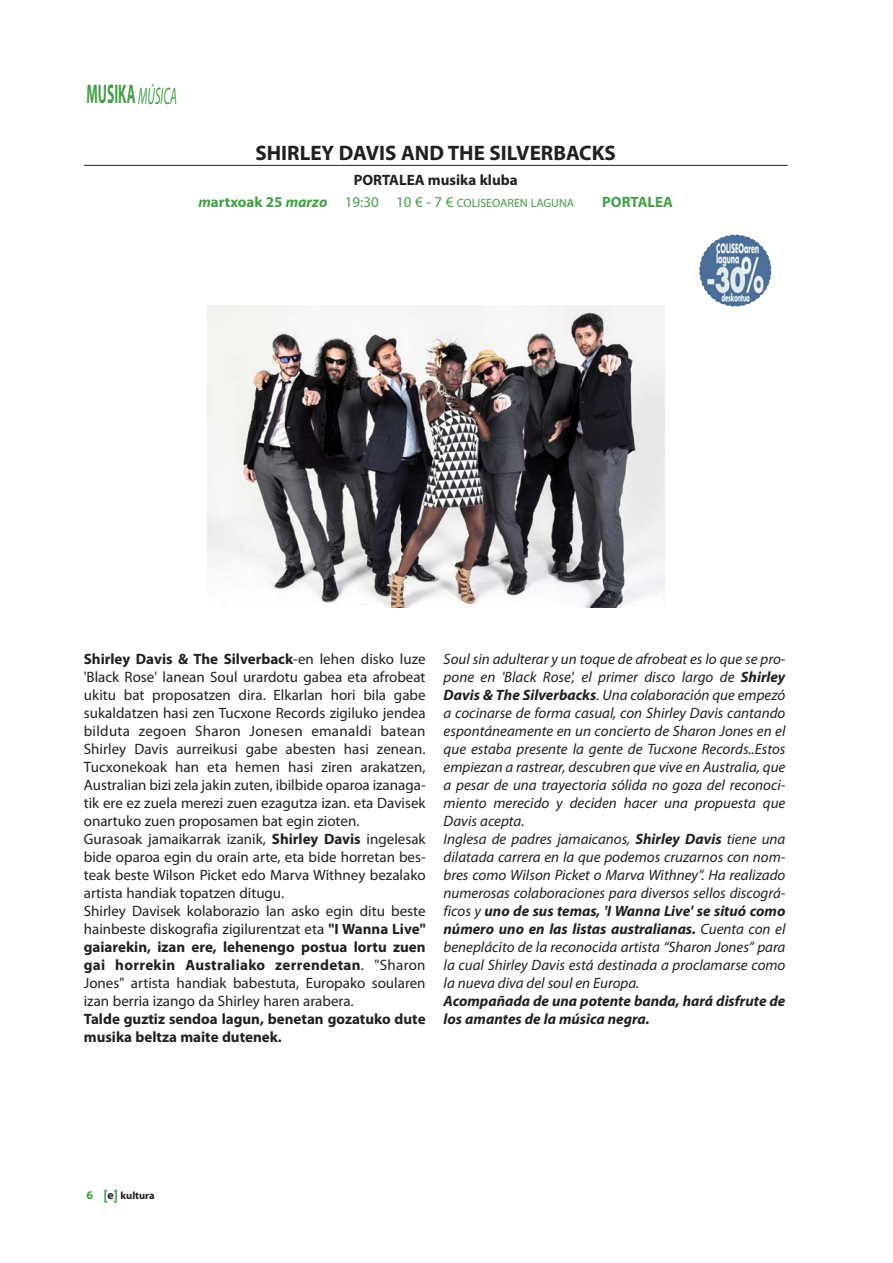
<style>
.page{position:relative;width:893px;height:1263px;background:#fff}
.page>*{position:absolute;margin:0;border:0;box-sizing:border-box;transform-origin:0 0}
.t1{font:700 27px "Myriad Pro";color:#459f46;scale:.5 1}
.t2{font:700 21px "Myriad Pro";color:#231f20}
.t3{font:15px/18px "Myriad Pro";color:#231f20}
.t4{font:italic 15px/18px "Myriad Pro";color:#231f20}
.t5{font:700 15px/18px "Myriad Pro";color:#231f20}
.t6{font:italic 700 15px/18px "Myriad Pro";color:#231f20}
.t7{font:700 15px "Myriad Pro";color:#459f46}
.t8{font:12px "Myriad Pro";color:#459f46}
.t9{font:700 10.5px "Myriad Pro";color:#231f20}
.s1{font-weight:400;font-style:italic;font-size:24px}
.s2{font-weight:700;font-style:italic;font-size:15px}
.s3{font-weight:700;font-size:15px}
.s4{font-size:15px}
.s5{font-weight:700}
.s6{font-size:12px;color:#459f46}
.s7{font-size:12px}
</style>
<div class="page">
<div style="left:104px;top:1190px;width:4px;height:12px;border:2px solid #459f46"></div>
<div style="left:113px;top:1190px;width:4px;height:12px;border:2px solid #459f46"></div>
<img style="left:207px;top:305px;width:457px;height:303px">
<hr style="left:84px;top:165px;width:704px;height:1px;background:#231f20">
<img style="left:699px;top:234px;width:72px;height:72px">
<h1 class="t1" style="left:87px;top:84px;width:182px">MUSIKA <span class="s1">MÚSICA</span></h1>
<h2 class="t2" style="left:255px;top:145px;width:362px">SHIRLEY DAVIS AND THE SILVERBACKS</h2>
<p class="t5" style="left:354px;top:172px;width:165px">PORTALEA musika kluba</p>
<p class="t8" style="left:198px;top:198px;width:377px"><span class="s2">m</span><span class="s3">artxoak 25</span> <span class="s2">marzo</span> <span class="s4">19:30 10 € - 7 €</span> COLISEOAREN LAGUNA</p>
<p class="t7" style="left:602px;top:196px;width:72px">PORTALEA</p>
<p class="t3" style="left:84px;top:651px;width:343px"><span class="s5">Shirley Davis &amp; The Silverback</span>-en lehen disko luze 'Black Rose' lanean Soul urardotu gabea eta afrobeat ukitu bat proposatzen dira. Elkarlan hori bila gabe sukaldatzen hasi zen Tucxone Records zigiluko jendea bilduta zegoen Sharon Jonesen emanaldi batean Shirley Davis aurreikusi gabe abesten hasi zenean.<br>Tucxonekoak han eta hemen hasi ziren arakatzen, Australian bizi zela jakin zuten, ibilbide oparoa izanaga&shy;tik ere ez zuela merezi zuen ezagutza izan. eta Davisek onartuko zuen proposamen bat egin zioten.<br>Gurasoak jamaikarrak izanik, <span class="s5">Shirley Davis</span> ingelesak bide oparoa egin du orain arte, eta bide horretan bes&shy;teak beste Wilson Picket edo Marva Withney bezalako artista handiak topatzen ditugu.<br>Shirley Davisek kolaborazio lan asko egin ditu beste hainbeste diskografia zigilurentzat eta <span class="s5">"I Wanna Live" gaiarekin, izan ere, lehenengo postua lortu zuen gai horrekin Australiako zerrendetan</span>. "Sharon Jones" artista handiak babestuta, Europako soularen izan berria izango da Shirley haren arabera.</p>
<p class="t5" style="left:84px;top:1011px;width:343px">Talde guztiz sendoa lagun, benetan gozatuko dute musika beltza maite dutenek.</p>
<p class="t4" style="left:444px;top:651px;width:343px">Soul sin adulterar y un toque de afrobeat es lo que se pro&shy;pone en 'Black Rose', el primer disco largo de <span class="s5">Shirley Davis &amp; The Silverbacks</span>. Una colaboración que empezó a cocinarse de forma casual, con Shirley Davis cantando espontáneamente en un concierto de Sharon Jones en el que estaba presente la gente de Tucxone Records..Estos empiezan a rastrear, descubren que vive en Australia, que a pesar de una trayectoria sólida no goza del reconoci&shy;miento merecido y deciden hacer una propuesta que Davis acepta.<br>Inglesa de padres jamaicanos, <span class="s5">Shirley Davis</span> tiene una dilatada carrera en la que podemos cruzarnos con nom&shy;bres como Wilson Picket o Marva Withney”. Ha realizado numerosas colaboraciones para diversos sellos discográ&shy;ficos y <span class="s5">uno de sus temas, 'I Wanna Live' se situó como número uno en las listas australianas.</span> Cuenta con el beneplácito de la reconocida artista “Sharon Jones” para la cual Shirley Davis está destinada a proclamarse como la nueva diva del soul en Europa.</p>
<p class="t6" style="left:444px;top:993px;width:343px">Acompañada de una potente banda, hará disfrute de los amantes de la música negra.</p>
<p class="t9" style="left:87px;top:1191px;width:70px"><span class="s6">6</span> <span class="s7">e</span> kultura</p>
</div>
